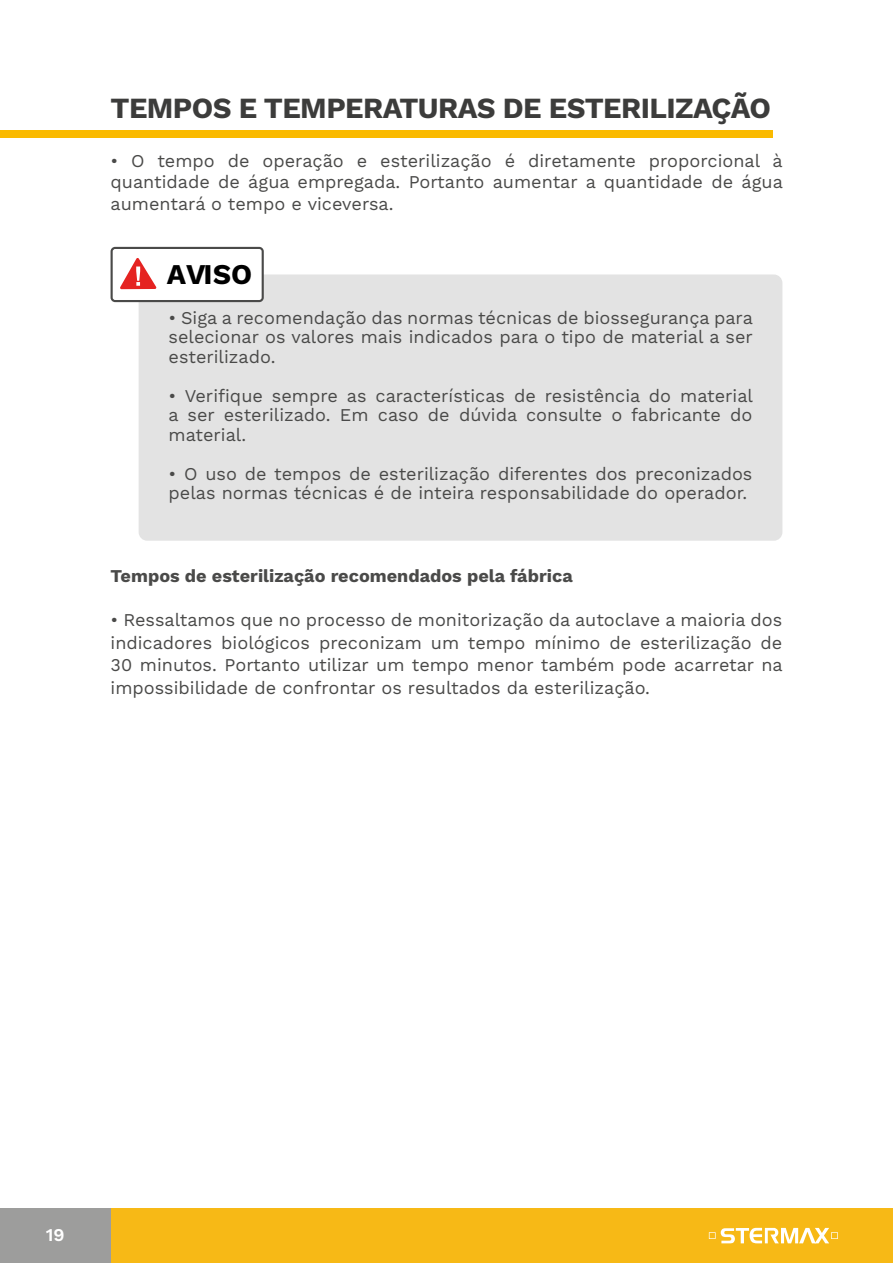
<style>
.page{position:relative;width:893px;height:1263px;background:#fff}
.page>*{position:absolute;margin:0;border:0;box-sizing:border-box;transform-origin:0 0}
.t1{font:700 29.25px "Work Sans";letter-spacing:-.02em;color:#3c3c3b}
.t2{font:700 28.65px "Work Sans";color:#000}
.t3{font:18px/19.5px "Work Sans";color:#4a4a49;text-align:justify}
.t4{font:700 18px "Work Sans";color:#4a4a49}
.t5{font:600 18px "Work Sans";color:#fff}
</style>
<div class="page">
<div style="left:111px;top:1209px;width:782px;height:54px;background:#f7b916"></div>
<div style="left:0;top:1209px;width:111px;height:54px;background:#9d9d9c"></div>
<svg style="left:709px;top:1228px;width:129px;height:15px"></svg>
<div style="left:0;top:130px;width:773px;height:7px;background:#faba00"></div>
<div style="left:139px;top:274px;width:643px;height:267px;background:#e3e3e3;border-radius:9px"></div>
<svg style="left:111px;top:247px;width:153px;height:55px"></svg>
<h1 class="t1" style="left:111px;top:91px;width:662px">TEMPOS E TEMPERATURAS DE ESTERILIZAÇÃO</h1>
<p class="t3" style="left:111px;top:151px;width:674px;line-height:21.6px">• O tempo de operação e esterilização é diretamente proporcional à quantidade de água empregada. Portanto aumentar a quantidade de água aumentará o tempo e viceversa.</p>
<h2 class="t2" style="left:167px;top:257px;width:87px">AVISO</h2>
<p class="t3" style="left:169px;top:309px;width:586px">• Siga a recomendação das normas técnicas de biossegurança para selecionar os valores mais indicados para o tipo de material a ser esterilizado.</p>
<p class="t3" style="left:169px;top:387px;width:586px">• Verifique sempre as características de resistência do material a ser esterilizado. Em caso de dúvida consulte o fabricante do material.</p>
<p class="t3" style="left:169px;top:465px;width:585px">• O uso de tempos de esterilização diferentes dos preconizados pelas normas técnicas é de inteira responsabilidade do operador.</p>
<p class="t4" style="left:111px;top:565px;width:464px">Tempos de esterilização recomendados pela fábrica</p>
<p class="t3" style="left:111px;top:609px;width:674px;line-height:22.5px">• Ressaltamos que no processo de monitorização da autoclave a maioria dos indicadores biológicos preconizam um tempo mínimo de esterilização de 30 minutos. Portanto utilizar um tempo menor também pode acarretar na impossibilidade de confrontar os resultados da esterilização.</p>
<p class="t5" style="left:46px;top:1224px;width:20px">19</p>
</div>
